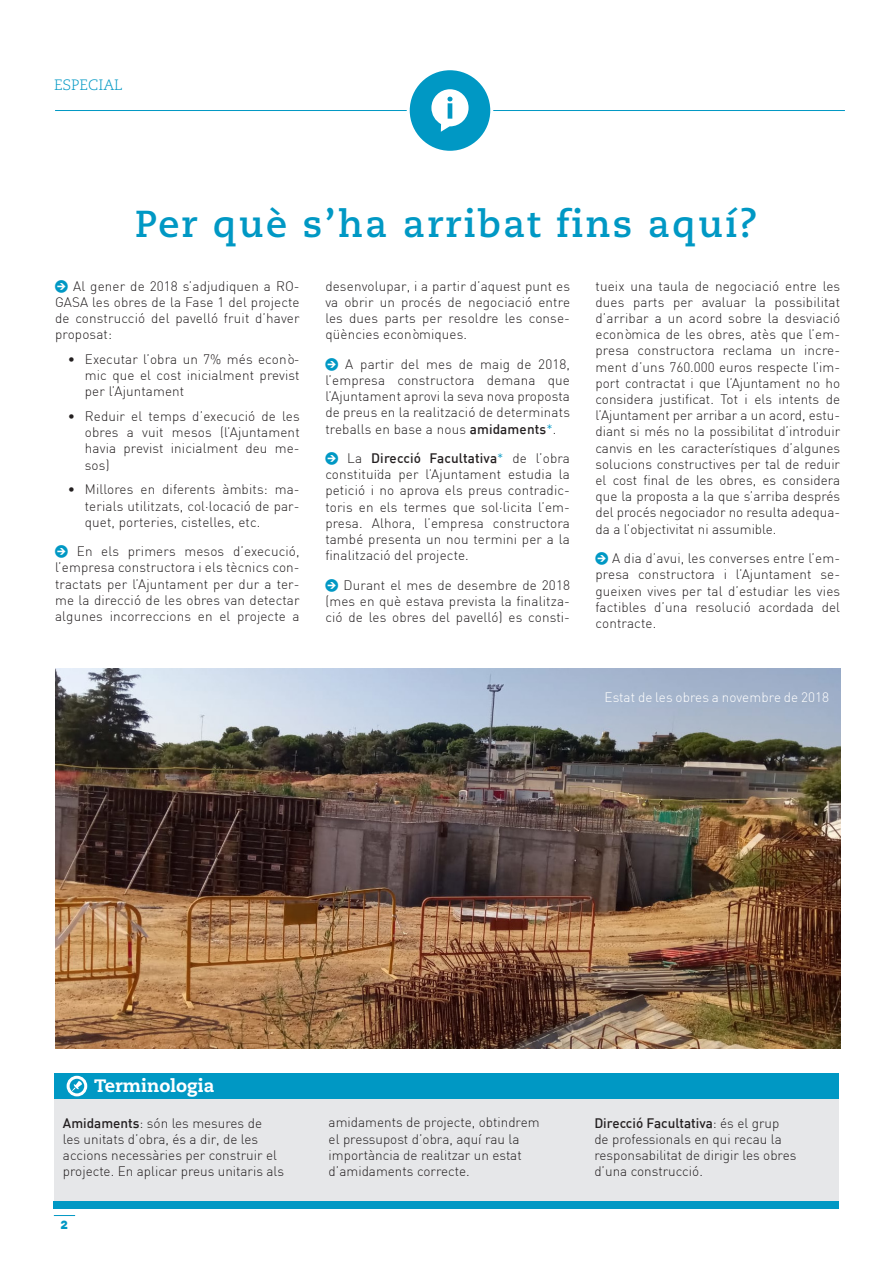
<style>
.page{position:relative;width:893px;height:1263px;background:#fff}
.page>*{position:absolute;margin:0;border:0;box-sizing:border-box;transform-origin:0 0}
.t1{font:700 37.5px "Caecilia LT Std";letter-spacing:.06em;color:#0098c4}
.t2{font:800 18px "Caecilia LT Std";color:#fff}
.t3{font:300 15px "Caecilia LT Std";color:#0098c4}
.t4{font:300 13.5px/16.2px "DIN";color:#231f20;text-align:justify}
.t5{font:300 13.5px "DIN";letter-spacing:.01em;color:#fff}
.t6{font:13.5px "DIN";color:#0098c4}
.s1{font-family:"Arrowstfb";font-weight:400;color:#0098c4}
.s2{font-weight:500}
.s3{color:#0098c4}
</style>
<div class="page">
<hr style="left:55px;top:110px;width:790px;height:1px;background:#0098c4">
<div style="left:408px;top:69px;width:84px;height:83px;background:#0098c4;border-radius:50%"></div>
<div style="left:407px;top:67px;width:86px;height:87px;border:3px solid #fff;border-radius:50%"></div>
<svg style="left:431px;top:89px;width:38px;height:43px"></svg>
<svg style="left:54px;top:1215px;width:21px;height:1px"></svg>
<img style="left:55px;top:668px;width:785px;height:381px">
<div style="left:54px;top:1086px;width:785px;height:123px;background:#e6e7e9"></div>
<div style="left:54px;top:1201px;width:785px;height:8px;background:#0098c4"></div>
<div style="left:54px;top:1074px;width:785px;height:25px;background:#0098c4"></div>
<svg style="left:68px;top:1077px;width:18px;height:18px"></svg>
<div style="left:67px;top:1076px;width:20px;height:20px;border:3px solid #fff;border-radius:50%"></div>
<svg style="left:72px;top:1081px;width:10px;height:10px"></svg>
<p class="t3" style="left:54px;top:76px;width:70px">ESPECIAL</p>
<p class="t1" style="left:135px;top:202px;width:624px">Per què s’ha arribat fins aquí?</p>
<p class="t4" style="left:55px;top:278px;width:246px"><span class="s1">J</span> Al gener de 2018 s’adjudiquen a RO-GASA les obres de la Fase 1 del projecte de construcció del pavelló fruit d’haver proposat:</p>
<p class="t4" style="left:85px;top:351px;width:216px;text-indent:-17px">• Executar l’obra un 7% més econò&shy;mic que el cost inicialment previst per l’Ajuntament</p>
<p class="t4" style="left:85px;top:408px;width:216px;text-indent:-17px">• Reduir el temps d’execució de les obres a vuit mesos (l’Ajuntament havia previst inicialment deu me&shy;sos)</p>
<p class="t4" style="left:85px;top:481px;width:216px;text-indent:-17px">• Millores en diferents àmbits: ma&shy;terials utilitzats, col·locació de par&shy;quet, porteries, cistelles, etc.</p>
<p class="t4" style="left:55px;top:543px;width:246px"><span class="s1">J</span> En els primers mesos d’execució, l’empresa constructora i els tècnics con&shy;tractats per l’Ajuntament per dur a ter&shy;me la direcció de les obres van detectar algunes incorreccions en el projecte a</p>
<p class="t4" style="left:325px;top:278px;width:246px">desenvolupar, i a partir d’aquest punt es va obrir un procés de negociació entre les dues parts per resoldre les conse&shy;qüències econòmiques.</p>
<p class="t4" style="left:325px;top:356px;width:246px"><span class="s1">J</span> A partir del mes de maig de 2018, l’empresa constructora demana que l’Ajuntament aprovi la seva nova proposta de preus en la realització de determinats treballs en base a nous <span class="s2">amidaments</span><span class="s3">*</span>.</p>
<p class="t4" style="left:325px;top:450px;width:246px"><span class="s1">J</span> La <span class="s2">Direcció Facultativa</span><span class="s3">*</span> de l’obra constituïda per l’Ajuntament estudia la petició i no aprova els preus contradic&shy;toris en els termes que sol·licita l’em&shy;presa. Alhora, l’empresa constructora també presenta un nou termini per a la finalització del projecte.</p>
<p class="t4" style="left:325px;top:577px;width:246px"><span class="s1">J</span> Durant el mes de desembre de 2018 (mes en què estava prevista la finalitza&shy;ció de les obres del pavelló) es consti-</p>
<p class="t4" style="left:595px;top:278px;width:246px">tueix una taula de negociació entre les dues parts per avaluar la possibilitat d’arribar a un acord sobre la desviació econòmica de les obres, atès que l’em&shy;presa constructora reclama un incre&shy;ment d’uns 760.000 euros respecte l’im&shy;port contractat i que l’Ajuntament no ho considera justificat. Tot i els intents de l’Ajuntament per arribar a un acord, estu&shy;diant si més no la possibilitat d’introduir canvis en les característiques d’algunes solucions constructives per tal de reduir el cost final de les obres, es considera que la proposta a la que s’arriba després del procés negociador no resulta adequa&shy;da a l’objectivitat ni assumible.</p>
<p class="t4" style="left:595px;top:550px;width:246px"><span class="s1">J</span> A dia d’avui, les converses entre l’em&shy;presa constructora i l’Ajuntament se&shy;gueixen vives per tal d’estudiar les vies factibles d’una resolució acordada del contracte.</p>
<p class="t5" style="left:604px;top:689px;width:226px">Estat de les obres a novembre de 2018</p>
<p class="t2" style="left:94px;top:1074px;width:122px">Terminologia</p>
<p class="t4" style="left:63px;top:1114px;width:223px;text-align:left"><span class="s2">Amidaments</span>: són les mesures de<br>les unitats d’obra, és a dir, de les accions necessàries per construir el projecte. En aplicar preus unitaris als</p>
<p class="t4" style="left:329px;top:1114px;width:212px;text-align:left">amidaments de projecte, obtindrem el pressupost d’obra, aquí rau la importància de realitzar un estat d’amidaments correcte.</p>
<p class="t6" style="left:61px;top:1214px;width:9px">2</p>
<p class="t4" style="left:594px;top:1114px;width:204px;text-align:left"><span class="s2">Direcció Facultativa</span>: és el grup de professionals en qui recau la responsabilitat de dirigir les obres d’una construcció.</p>
</div>
